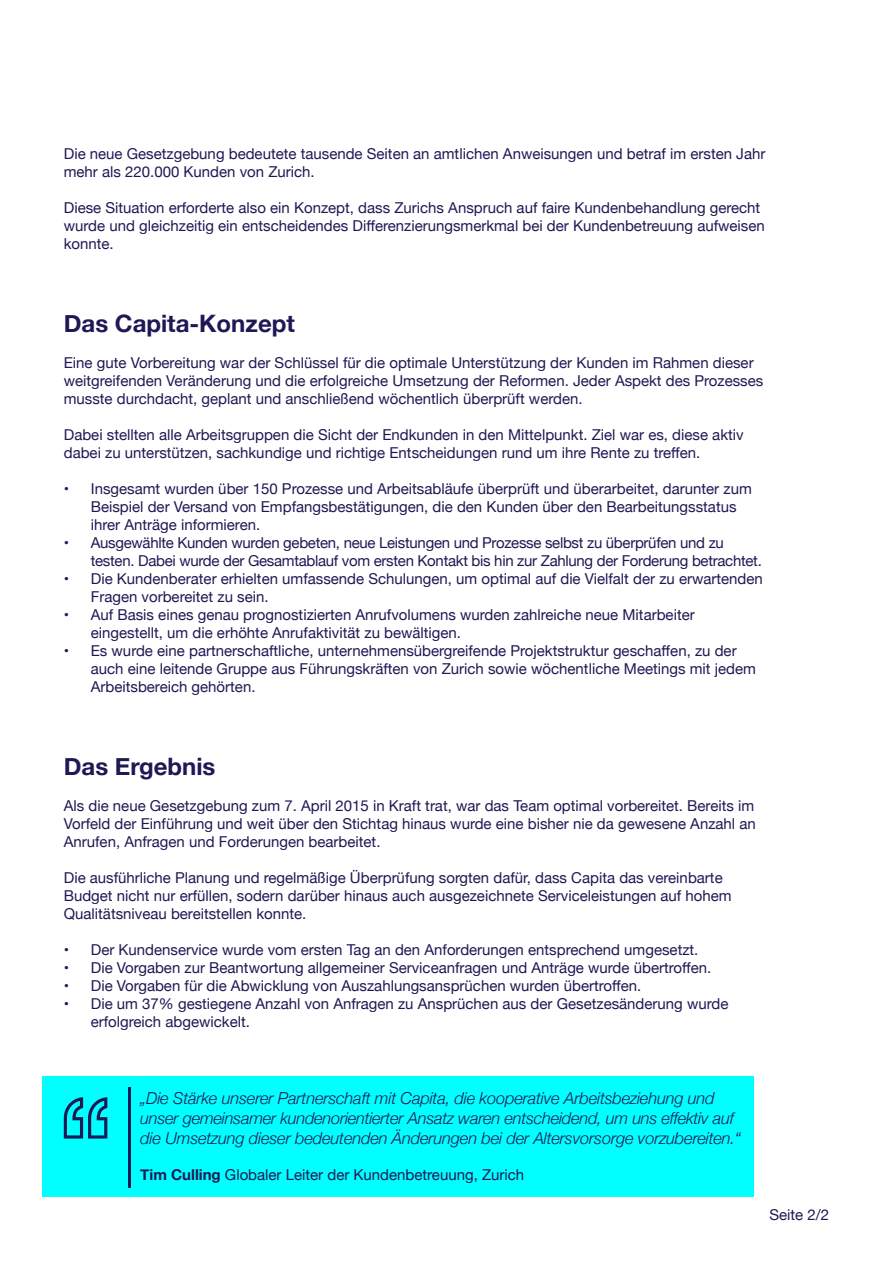
<style>
.page{position:relative;width:893px;height:1263px;background:#fff}
.page>*{position:absolute;margin:0;border:0;box-sizing:border-box;transform-origin:0 0}
.t1{font:700 24px "Helvetica Neue";color:#1e1954}
.t2{font:italic 300 16.5px/19.8px "Helvetica Neue";letter-spacing:-.01em;color:#1e1954}
.t3{font:15px/18px "Helvetica Neue";color:#1e1954}
.t4{font:15px/18px "Helvetica Neue";letter-spacing:-.02em;color:#1e1954}
.s1{font-weight:700}
</style>
<div class="page">
<div style="left:43px;top:1076px;width:711px;height:121px;background:#0ff"></div>
<svg style="left:64px;top:1097px;width:43px;height:41px"></svg>
<hr style="left:128px;top:1087px;width:3px;height:100px;background:#1e1954">
<p class="t3" style="left:64px;top:145px;width:703px">Die neue Gesetzgebung bedeutete tausende Seiten an amtlichen Anweisungen und betraf im ersten Jahr mehr als 220.000 Kunden von Zurich.</p>
<p class="t3" style="left:64px;top:199px;width:702px">Diese Situation erforderte also ein Konzept, dass Zurichs Anspruch auf faire Kundenbehandlung gerecht wurde und gleichzeitig ein entscheidendes Differenzierungsmerkmal bei der Kundenbetreuung aufweisen konnte.</p>
<h1 class="t1" style="left:64px;top:304px;width:233px">Das Capita-Konzept</h1>
<p class="t3" style="left:64px;top:354px;width:701px">Eine gute Vorbereitung war der Schlüssel für die optimale Unterstützung der Kunden im Rahmen dieser weitgreifenden Veränderung und die erfolgreiche Umsetzung der Reformen. Jeder Aspekt des Prozesses musste durchdacht, geplant und anschließend wöchentlich überprüft werden.</p>
<p class="t3" style="left:64px;top:426px;width:681px">Dabei stellten alle Arbeitsgruppen die Sicht der Endkunden in den Mittelpunkt. Ziel war es, diese aktiv dabei zu unterstützen, sachkundige und richtige Entscheidungen rund um ihre Rente zu treffen.</p>
<p class="t3" style="left:91px;top:480px;width:662px;text-indent:-27px">• Insgesamt wurden über 150 Prozesse und Arbeitsabläufe überprüft und überarbeitet, darunter zum<br>Beispiel der Versand von Empfangsbestätigungen, die den Kunden über den Bearbeitungsstatus ihrer Anträge informieren.</p>
<p class="t4" style="left:91px;top:534px;width:672px;text-indent:-27px">• Ausgewählte Kunden wurden gebeten, neue Leistungen und Prozesse selbst zu überprüfen und zu testen. Dabei wurde der Gesamtablauf vom ersten Kontakt bis hin zur Zahlung der Forderung betrachtet.</p>
<p class="t3" style="left:91px;top:570px;width:674px;text-indent:-27px">• Die Kundenberater erhielten umfassende Schulungen, um optimal auf die Vielfalt der zu erwartenden<br>Fragen vorbereitet zu sein.</p>
<p class="t3" style="left:91px;top:606px;width:605px;text-indent:-27px">• Auf Basis eines genau prognostizierten Anrufvolumens wurden zahlreiche neue Mitarbeiter eingestellt, um die erhöhte Anrufaktivität zu bewältigen.</p>
<p class="t3" style="left:91px;top:642px;width:667px;text-indent:-27px">• Es wurde eine partnerschaftliche, unternehmensübergreifende Projektstruktur geschaffen, zu der auch eine leitende Gruppe aus Führungskräften von Zurich sowie wöchentliche Meetings mit jedem<br>Arbeitsbereich gehörten.</p>
<h1 class="t1" style="left:64px;top:747px;width:153px">Das Ergebnis</h1>
<p class="t3" style="left:64px;top:797px;width:694px;text-align:justify">Als die neue Gesetzgebung zum 7. April 2015 in Kraft trat, war das Team optimal vorbereitet. Bereits im Vorfeld der Einführung und weit über den Stichtag hinaus wurde eine bisher nie da gewesene Anzahl an Anrufen, Anfragen und Forderungen bearbeitet.</p>
<p class="t3" style="left:64px;top:869px;width:669px">Die ausführliche Planung und regelmäßige Überprüfung sorgten dafür, dass Capita das vereinbarte<br>Budget nicht nur erfüllen, sodern darüber hinaus auch ausgezeichnete Serviceleistungen auf hohem<br>Qualitätsniveau bereitstellen konnte.</p>
<p class="t3" style="left:64px;top:941px;width:636px">• Der Kundenservice wurde vom ersten Tag an den Anforderungen entsprechend umgesetzt.</p>
<p class="t3" style="left:64px;top:959px;width:649px">• Die Vorgaben zur Beantwortung allgemeiner Serviceanfragen und Anträge wurde übertroffen.</p>
<p class="t3" style="left:64px;top:977px;width:579px">• Die Vorgaben für die Abwicklung von Auszahlungsansprüchen wurden übertroffen.</p>
<p class="t3" style="left:91px;top:995px;width:639px;text-indent:-27px">• Die um 37% gestiegene Anzahl von Anfragen zu Ansprüchen aus der Gesetzesänderung wurde erfolgreich abgewickelt.</p>
<p class="t2" style="left:140px;top:1087px;width:602px">„Die Stärke unserer Partnerschaft mit Capita, die kooperative Arbeitsbeziehung und unser gemeinsamer kundenorientierter Ansatz waren entscheidend, um uns effektiv auf die Umsetzung dieser bedeutenden Änderungen bei der Altersvorsorge vorzubereiten.“</p>
<p class="t3" style="left:140px;top:1166px;width:385px"><span class="s1">Tim Culling</span> Globaler Leiter der Kundenbetreuung, Zurich</p>
<p class="t3" style="left:769px;top:1206px;width:61px">Seite 2/2</p>
</div>
